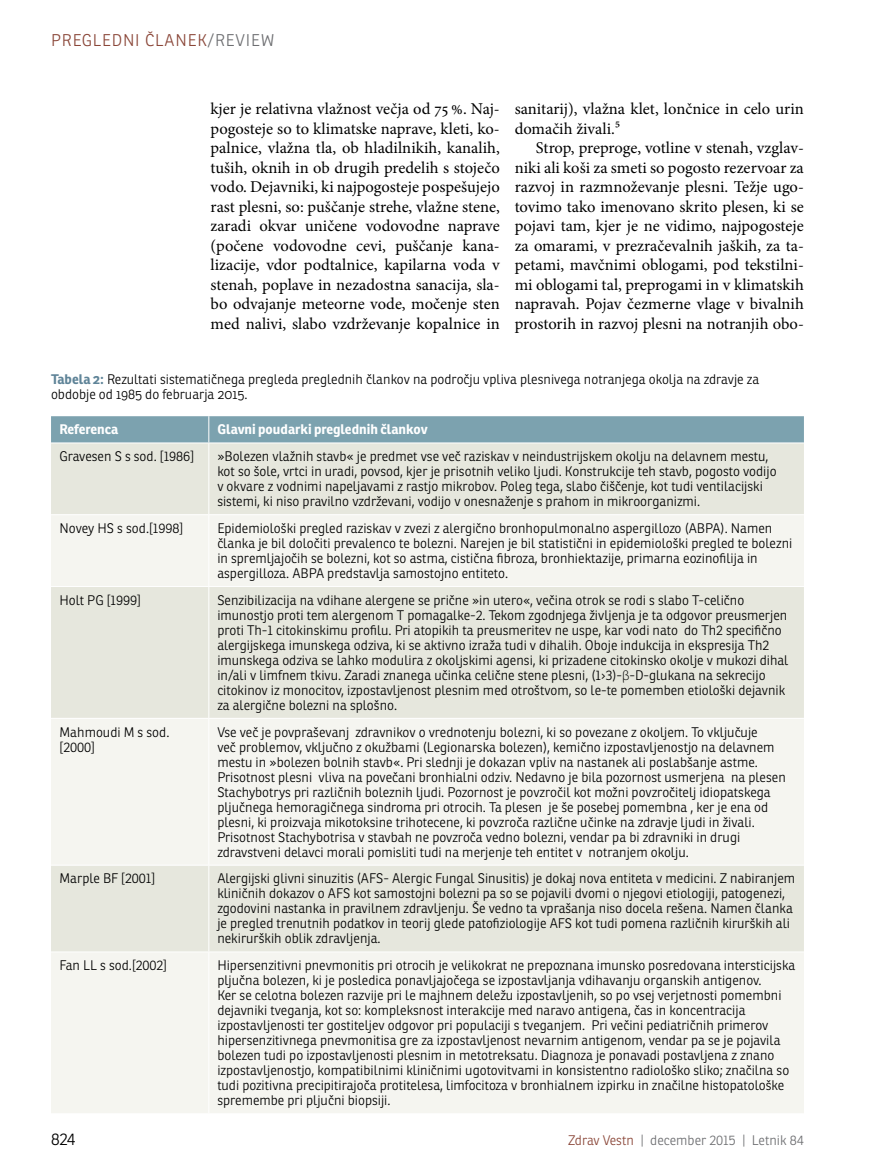
<style>
.page{position:relative;width:872px;height:1166px;background:#fff}
.page>*{position:absolute;margin:0;border:0;box-sizing:border-box;transform-origin:0 0}
.t1{font:16.5px/19.5px "Minion Pro";color:#000;text-align:justify}
.t2{font:300 16.5px "Ronnia";letter-spacing:.05em;color:#8a4638}
.t3{font:300 16.5px "Ronnia";color:#000}
.t4{font:300 13.5px/15px "Ronnia";color:#000}
.t5{font:700 13.5px "Ronnia";color:#fff}
.t6{font:300 13.5px "Ronnia";color:#6d6e71}
.s1{color:#6d6e71}
.s2{font-weight:700;color:#5f8498}
.s3{font-family:"Myriad Pro"}
.s4{color:#8a4638}
</style>
<div class="page">
<div style="left:51px;top:443px;width:753px;height:71px;background:#e6e7dd"></div>
<svg style="left:51px;top:515px;width:753px;height:598px;fill:#f5f5f0"></svg>
<div style="left:51px;top:416px;width:753px;height:26px;background:#7ca2af"></div>
<hr style="left:208px;top:443px;width:1px;height:71px;background:#fff">
<hr style="left:208px;top:515px;width:1px;height:71px;background:#fff">
<hr style="left:51px;top:586px;width:158px;height:1px;background:#fff">
<hr style="left:209px;top:586px;width:595px;height:1px;background:#fff">
<hr style="left:208px;top:586px;width:1px;height:131px;background:#fff">
<hr style="left:51px;top:717px;width:158px;height:1px;background:#fff">
<hr style="left:209px;top:717px;width:595px;height:1px;background:#fff">
<hr style="left:208px;top:718px;width:1px;height:146px;background:#fff">
<hr style="left:51px;top:864px;width:158px;height:1px;background:#fff">
<hr style="left:209px;top:864px;width:595px;height:1px;background:#fff">
<hr style="left:208px;top:865px;width:1px;height:86px;background:#fff">
<hr style="left:51px;top:951px;width:158px;height:1px;background:#fff">
<hr style="left:209px;top:951px;width:595px;height:1px;background:#fff">
<hr style="left:208px;top:952px;width:1px;height:161px;background:#fff">
<p class="t2" style="left:51px;top:30px;width:225px">Pregledni članek<span class="s1">/Review</span></p>
<p class="t1" style="left:210px;top:99px;width:291px">kjer je relativna vlažnost večja od 75 %. Naj&shy;pogosteje so to klimatske naprave, kleti, ko&shy;palnice, vlažna tla, ob hladilnikih, kanalih, tuših, oknih in ob drugih predelih s stoječo vodo. Dejavniki, ki najpogosteje pospešujejo rast plesni, so: puščanje strehe, vlažne stene, zaradi okvar uničene vodovodne naprave (počene vodovodne cevi, puščanje kana&shy;lizacije, vdor podtalnice, kapilarna voda v stenah, poplave in nezadostna sanacija, sla&shy;bo odvajanje meteorne vode, močenje sten med nalivi, slabo vzdrževanje kopalnice in</p>
<p class="t1" style="left:514px;top:99px;width:291px">sanitarij), vlažna klet, lončnice in celo urin domačih živali.5</p>
<p class="t1" style="left:514px;top:138px;width:291px;text-indent:21px">Strop, preproge, votline v stenah, vzglav&shy;niki ali koši za smeti so pogosto rezervoar za razvoj in razmnoževanje plesni. Težje ugo&shy;tovimo tako imenovano skrito plesen, ki se pojavi tam, kjer je ne vidimo, najpogosteje za omarami, v prezračevalnih jaških, za ta&shy;petami, mavčnimi oblogami, pod tekstilni&shy;mi oblogami tal, preprogami in v klimatskih napravah. Pojav čezmerne vlage v bivalnih prostorih in razvoj plesni na notranjih obo-</p>
<p class="t4" style="left:51px;top:372px;width:709px"><span class="s2">Tabela 2:</span> Rezultati sistematičnega pregleda preglednih člankov na področju vpliva plesnivega notranjega okolja na zdravje za obdobje od 1985 do februarja 2015.</p>
<p class="t5" style="left:60px;top:421px;width:60px">Referenca</p>
<p class="t5" style="left:217px;top:421px;width:212px">Glavni poudarki preglednih člankov</p>
<p class="t4" style="left:60px;top:448px;width:136px">Gravesen S s sod. [1986]</p>
<p class="t4" style="left:217px;top:448px;width:561px">»Bolezen vlažnih stavb« je predmet vse več raziskav v neindustrijskem okolju na delavnem mestu, kot so šole, vrtci in uradi, povsod, kjer je prisotnih veliko ljudi. Konstrukcije teh stavb, pogosto vodijo v okvare z vodnimi napeljavami z rastjo mikrobov. Poleg tega, slabo čiščenje, kot tudi ventilacijski sistemi, ki niso pravilno vzdrževani, vodijo v onesnaženje s prahom in mikroorganizmi.</p>
<p class="t4" style="left:60px;top:520px;width:125px">N ovey HS s sod.[1998]</p>
<p class="t4" style="left:217px;top:520px;width:576px">Epidemiološki pregled raziskav v zvezi z alergično bronhopulmonalno aspergillozo (ABPA). Namen članka je bil določiti prevalenco te bolezni. N arejen je bil statistični in epidemiološki pregled te bolezni in spremljajočih se bolezni, kot so astma, cistična fibroza, bronhiektazije, primarna eozinofilija in aspergilloza. ABPA predstavlja samostojno entiteto.</p>
<p class="t4" style="left:60px;top:592px;width:83px">Holt PG [1999]</p>
<p class="t4" style="left:217px;top:592px;width:572px">Senzibilizacija na vdihane alergene se prične »in utero«, večina otrok se rodi s slabo T-celično imunostjo proti tem alergenom T pomagalke-2. Tekom zgodnjega življenja je ta odgovor preusmerjen proti Th-1 citokinskimu profilu. Pri atopikih ta preusmeritev ne uspe, kar vodi nato do Th2 specifično alergijskega imunskega odziva, ki se aktivno izraža tudi v dihalih. Oboje indukcija in ekspresija Th2 imunskega odziva se lahko modulira z okoljskimi agensi, ki prizadene citokinsko okolje v mukozi dihal in/ali v limfnem tkivu. Zaradi znanega učinka celične stene plesni, (1›3)-<span class="s3">β</span>-D-glukana na sekrecijo citokinov iz monocitov, izpostavljenost plesnim med otroštvom, so le-te pomemben etiološki dejavnik za alergične bolezni na splošno.</p>
<p class="t4" style="left:60px;top:724px;width:111px">Mahmoudi M s sod. [2000]</p>
<p class="t4" style="left:217px;top:724px;width:570px">Vse več je povpraševanj zdravnikov o vrednotenju bolezni, ki so povezane z okoljem. To vključuje<br>več problemov, vključno z okužbami (Legionarska bolezen), kemično izpostavljenostjo na delavnem mestu in »bolezen bolnih stavb«. Pri slednji je dokazan vpliv na nastanek ali poslabšanje astme.<br>Prisotnost plesni vliva na povečani bronhialni odziv. N edavno je bila pozornost usmerjena na plesen Stachybotrys pri različnih boleznih ljudi. Pozornost je povzročil kot možni povzročitelj idiopatskega pljučnega hemoragičnega sindroma pri otrocih. Ta plesen je še posebej pomembna , ker je ena od plesni, ki proizvaja mikotoksine trihotecene, ki povzroča različne učinke na zdravje ljudi in živali.<br>Prisotnost Stachybotrisa v stavbah ne povzroča vedno bolezni, vendar pa bi zdravniki in drugi zdravstveni delavci morali pomisliti tudi na merjenje teh entitet v notranjem okolju.</p>
<p class="t4" style="left:60px;top:870px;width:97px">Marple BF [2001]</p>
<p class="t4" style="left:217px;top:870px;width:579px">Alergijski glivni sinuzitis (AFS- Alergic Fungal Sinusitis) je dokaj nova entiteta v medicini. Z nabiranjem kliničnih dokazov o AFS kot samostojni bolezni pa so se pojavili dvomi o njegovi etiologiji, patogenezi, zgodovini nastanka in pravilnem zdravljenju. Še vedno ta vprašanja niso docela rešena. N amen članka je pregled trenutnih podatkov in teorij glede patofiziologije AFS kot tudi pomena različnih kirurških ali nekirurških oblik zdravljenja.</p>
<p class="t4" style="left:60px;top:957px;width:109px">Fan LL s sod.[2002]</p>
<p class="t4" style="left:217px;top:957px;width:579px">Hipersenzitivni pnevmonitis pri otrocih je velikokrat ne prepoznana imunsko posredovana intersticijska pljučna bolezen, ki je posledica ponavljajočega se izpostavljanja vdihavanju organskih antigenov.<br>Ker se celotna bolezen razvije pri le majhnem deležu izpostavljenih, so po vsej verjetnosti pomembni dejavniki tveganja, kot so: kompleksnost interakcije med naravo antigena, čas in koncentracija izpostavljenosti ter gostiteljev odgovor pri populaciji s tveganjem. Pri večini pediatričnih primerov hipersenzitivnega pnevmonitisa gre za izpostavljenost nevarnim antigenom, vendar pa se je pojavila bolezen tudi po izpostavljenosti plesnim in metotreksatu. Diagnoza je ponavadi postavljena z znano izpostavljenostjo, kompatibilnimi kliničnimi ugotovitvami in konsistentno radiološko sliko; značilna so tudi pozitivna precipitirajoča protitelesa, limfocitoza v bronhialnem izpirku in značilne histopatološke spremembe pri pljučni biopsiji.</p>
<p class="t3" style="left:51px;top:1128px;width:26px">824</p>
<p class="t6" style="left:568px;top:1131px;width:237px"><span class="s4">Zdrav Vestn</span> | december 2015 | Letnik 84</p>
</div>
